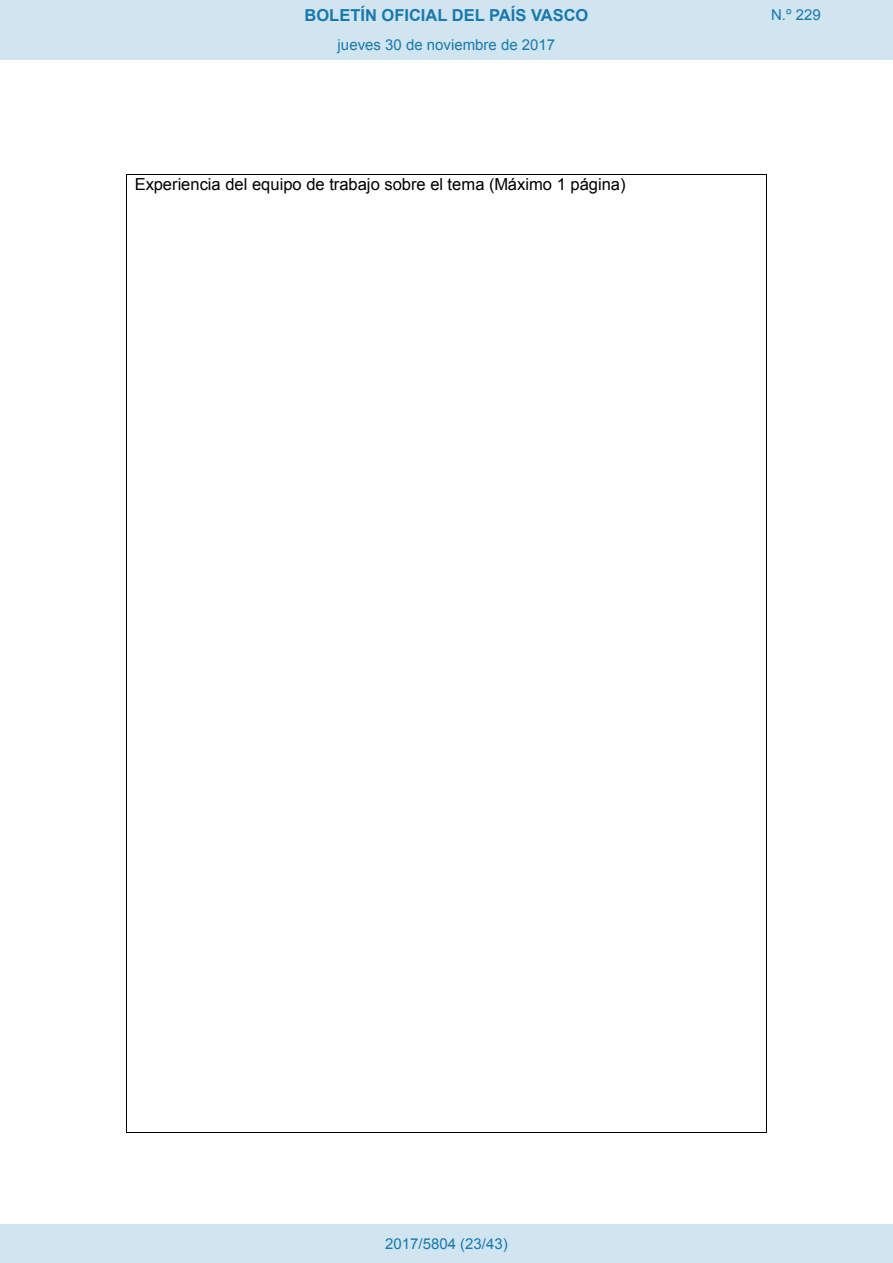
<style>
.page{position:relative;width:893px;height:1263px;background:#fff}
.page>*{position:absolute;margin:0;border:0;box-sizing:border-box;transform-origin:0 0}
.t1{font:16.5px "Arial";color:#000}
.t2{font:700 16.5px "Arial";color:#1879ad}
.Paginacion_Centro{font:15px "Arial";color:#1879ad}
</style>
<div class="page">
<hr style="left:127px;top:174px;width:639px;height:1px;background:#000">
<hr style="left:126px;top:175px;width:1px;height:957px;background:#000">
<hr style="left:127px;top:1132px;width:639px;height:1px;background:#000">
<hr style="left:766px;top:175px;width:1px;height:957px;background:#000">
<div style="left:0;top:0;width:893px;height:60px;background:#d0e5f0"></div>
<div style="left:0;top:1225px;width:893px;height:38px;background:#d0e5f0"></div>
<p class="t2" style="left:305px;top:4px;width:285px">BOLETÍN OFICIAL DEL PAÍS VASCO</p>
<p class="Paginacion_Centro" style="left:771px;top:5px;width:51px">N.º 229</p>
<p class="Paginacion_Centro" style="left:338px;top:35px;width:219px">jueves 30 de noviembre de 2017</p>
<p class="t1" style="left:135px;top:174px;width:492px">Experiencia del equipo de trabajo sobre el tema (Máximo 1 página)</p>
<p class="Paginacion_Centro" style="left:385px;top:1234px;width:124px">2017/5804 (23/43)</p>
</div>
